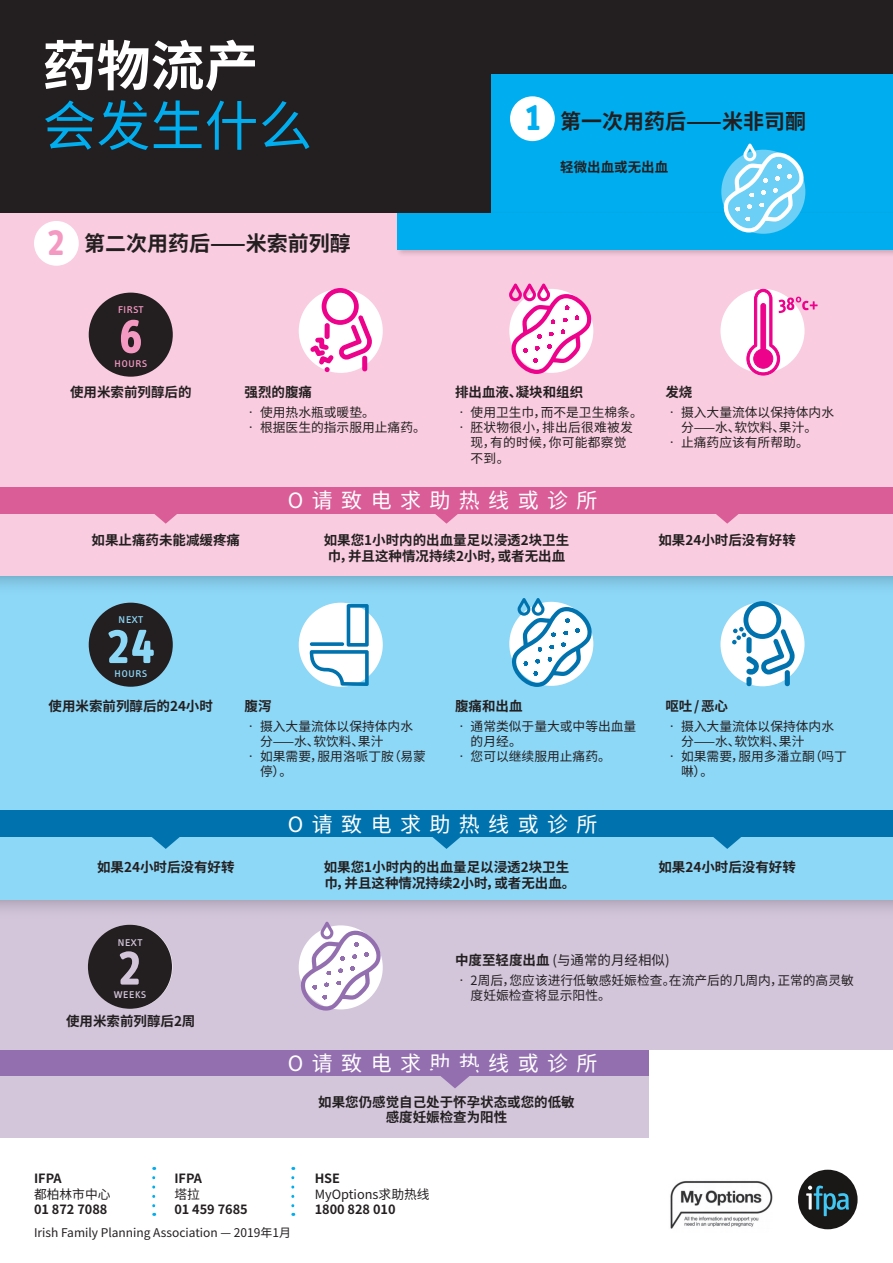
<style>
.page{position:relative;width:893px;height:1263px;background:#fff}
.page>*{position:absolute;margin:0;border:0;box-sizing:border-box;transform-origin:0 0}
.t1{font:54px "Noto Sans SC";color:#00aeef}
.t2{font:700 54px "Noto Sans SC";color:#fff}
.t3{font:54px "Info Text Bold Caps";color:#8dd7f7}
.t4{font:54px "Info Text Bold Caps";color:#f499c2}
.t5{font:54px "Info Text Bold Caps";color:#d3c6db}
.t6{font:21px "Noto Sans SC";letter-spacing:.4em;color:#fff}
.t7{font:700 21px "Noto Sans SC";color:#231f20}
.t8{font:700 13.5px/15.3px "Noto Sans SC";color:#231f20}
.t9{font:13.5px "Noto Sans SC";color:#231f20}
.t10{font:13.5px "Info Text Normal Caps";letter-spacing:.01em;color:#f499c2}
.t11{font:13.5px "Info Text Normal Caps";letter-spacing:.01em;color:#d3c6db}
.t12{font:13.5px "Info Text Normal Caps";letter-spacing:.01em;color:#8dd7f7}
.t13{font:12.75px/15.3px "Noto Sans SC";color:#231f20}
.t14{font:700 12.75px "Noto Sans SC";color:#231f20}
.t15{font:12.75px/15.3px "Noto Sans SC";letter-spacing:.02em;color:#231f20}
.t16{font:12px "Noto Sans SC";color:#231f20}
.s1{font-family:"Info Text Bold Caps";font-weight:400;font-size:40.5px;color:#f499c2}
.s2{font-family:"Info Text Bold Caps";font-weight:400;font-size:40.5px;color:#00aeef}
.s3{font-weight:700}
</style>
<div class="page">
<div style="left:0;top:836px;width:893px;height:66px;background:#8dd7f7"></div>
<div style="left:0;top:1073px;width:648px;height:65px;background:#d3c6db"></div>
<div style="left:0;top:504px;width:893px;height:73px;background:#f9ccdf"></div>
<div style="left:0;top:213px;width:893px;height:274px;background:#f9ccdf"></div>
<div style="left:0;top:576px;width:893px;height:254px;background:#8dd7f7"></div>
<div style="left:0;top:0;width:893px;height:213px;background:#231f20"></div>
<div style="left:492px;top:74px;width:401px;height:166px;background:#00aeef"></div>
<div style="left:396px;top:211px;width:497px;height:46px;background:#231f20;opacity:.2"></div>
<div style="left:398px;top:213px;width:495px;height:37px;background:#00aeef"></div>
<div style="left:0;top:900px;width:893px;height:150px;background:#d3c6db"></div>
<div style="left:510px;top:96px;width:45px;height:45px;background:#fff;border-radius:50%"></div>
<div style="left:299px;top:289px;width:84px;height:84px;background:#fff;border-radius:50%"></div>
<div style="left:89px;top:293px;width:84px;height:84px;background:#231f20;border-radius:50%"></div>
<div style="left:88px;top:925px;width:84px;height:84px;background:#231f20;border-radius:50%"></div>
<svg style="left:509px;top:284px;width:84px;height:90px"></svg>
<svg style="left:510px;top:601px;width:83px;height:86px"></svg>
<div style="left:720px;top:289px;width:84px;height:84px;background:#fff;border-radius:50%"></div>
<svg style="left:746px;top:289px;width:72px;height:87px"></svg>
<div style="left:299px;top:603px;width:84px;height:84px;background:#fff;border-radius:50%"></div>
<div style="left:720px;top:602px;width:84px;height:84px;background:#fff;border-radius:50%"></div>
<svg style="left:309px;top:604px;width:60px;height:82px"></svg>
<svg style="left:306px;top:288px;width:68px;height:84px"></svg>
<div style="left:785px;top:670px;width:5px;height:16px;background:#0073ae;border-radius:3px"></div>
<div style="left:746px;top:677px;width:6px;height:9px;background:#0073ae;border-radius:3px"></div>
<svg style="left:732px;top:601px;width:64px;height:74px"></svg>
<div style="left:0;top:811px;width:893px;height:26px;background:#0073ae"></div>
<div style="left:0;top:1050px;width:648px;height:26px;background:#936fb0"></div>
<div style="left:34px;top:221px;width:45px;height:45px;background:#fff;border-radius:50%"></div>
<svg style="left:152px;top:1177px;width:3px;height:39px"></svg>
<svg style="left:291px;top:1177px;width:3px;height:39px"></svg>
<div style="left:798px;top:1170px;width:60px;height:59px;background:#1a1717;border-radius:50%"></div>
<svg style="left:806px;top:1185px;width:43px;height:31px"></svg>
<div style="left:0;top:900px;width:893px;height:24px;background:linear-gradient(to bottom,#bbb0c3,#d7cae0)"></div>
<div style="left:0;top:577px;width:893px;height:24px;background:linear-gradient(to bottom,#7ec1df,#90dbfc)"></div>
<div style="left:89px;top:603px;width:84px;height:84px;background:#231f20;border-radius:50%"></div>
<svg style="left:722px;top:144px;width:83px;height:88px"></svg>
<svg style="left:299px;top:922px;width:83px;height:88px"></svg>
<img style="left:670px;top:1181px;width:103px;height:48px">
<svg style="left:141px;top:513px;width:50px;height:11px"></svg>
<svg style="left:422px;top:513px;width:49px;height:11px"></svg>
<svg style="left:702px;top:513px;width:50px;height:11px"></svg>
<svg style="left:152px;top:837px;width:28px;height:12px"></svg>
<svg style="left:432px;top:837px;width:29px;height:12px"></svg>
<svg style="left:713px;top:837px;width:28px;height:12px"></svg>
<div style="left:0;top:487px;width:893px;height:26px;background:#da5d98"></div>
<svg style="left:440px;top:1076px;width:30px;height:12px"></svg>
<h1 class="t2" style="left:43px;top:35px;width:218px">药物流产</h1>
<h1 class="t1" style="left:43px;top:95px;width:272px">会发生什么</h1>
<h2 class="t7" style="left:47px;top:231px;width:305px"><span class="s1">2</span> 第二次用药后——米索前列醇</h2>
<p class="t10" style="left:118px;top:301px;width:27px">first</p>
<h1 class="t4" style="left:119px;top:304px;width:26px">6</h1>
<p class="t10" style="left:114px;top:355px;width:35px">hours</p>
<p class="t8" style="left:70px;top:385px;width:123px">使用米索前列醇后的</p>
<p class="t8" style="left:244px;top:385px;width:69px">强烈的腹痛</p>
<p class="t13" style="left:244px;top:405px;width:132px">• 使用热水瓶或暖垫。</p>
<p class="t13" style="left:244px;top:420px;width:183px">• 根据医生的指示服用止痛药。</p>
<h2 class="t7" style="left:524px;top:109px;width:283px"><span class="s2">1</span> 第一次用药后——米非司酮</h2>
<p class="t8" style="left:560px;top:160px;width:109px">轻微出血或无出血</p>
<p class="t8" style="left:455px;top:385px;width:130px">排出血液、凝块和组织</p>
<p class="t13" style="left:455px;top:405px;width:189px">• 使用卫生巾，而不是卫生棉条。</p>
<p class="t15" style="left:471px;top:420px;width:164px;text-indent:-16px">• 胚状物很小，排出后很难被发现，有的时候，你可能都察觉不到。</p>
<p class="t8" style="left:665px;top:385px;width:28px">发烧</p>
<p class="t13" style="left:665px;top:405px;width:170px;text-align:center">• 摄入大量流体以保持体内水分——水、软饮料、果汁。</p>
<p class="t13" style="left:665px;top:435px;width:145px">• 止痛药应该有所帮助。</p>
<h2 class="t6" style="left:288px;top:488px;width:311px">O请致电求助热线或诊所</h2>
<p class="t8" style="left:92px;top:533px;width:150px">如果止痛药未能减缓疼痛</p>
<p class="t8" style="left:324px;top:533px;width:247px">如果您1小时内的出血量足以浸透2块卫生巾，并且这种情况持续2小时，或者无出血</p>
<p class="t8" style="left:658px;top:533px;width:139px">如果24小时后没有好转</p>
<p class="t12" style="left:118px;top:611px;width:27px">next</p>
<h1 class="t3" style="left:106px;top:614px;width:50px">24</h1>
<p class="t12" style="left:114px;top:665px;width:35px">hours</p>
<p class="t8" style="left:49px;top:699px;width:166px">使用米索前列醇后的24小时</p>
<p class="t8" style="left:244px;top:699px;width:28px">腹泻</p>
<p class="t13" style="left:260px;top:718px;width:154px;text-indent:-16px">• 摄入大量流体以保持体内水分——水、软饮料、果汁</p>
<p class="t13" style="left:260px;top:749px;width:167px;text-indent:-16px">• 如果需要，服用洛哌丁胺（易蒙停）。</p>
<p class="t8" style="left:455px;top:699px;width:69px">腹痛和出血</p>
<p class="t13" style="left:471px;top:718px;width:167px;text-indent:-16px">• 通常类似于量大或中等出血量的月经。</p>
<p class="t13" style="left:455px;top:749px;width:157px">• 您可以继续服用止痛药。</p>
<h2 class="t6" style="left:288px;top:813px;width:311px">O请致电求助热线或诊所</h2>
<p class="t8" style="left:665px;top:699px;width:64px">呕吐 / 恶心</p>
<p class="t13" style="left:681px;top:718px;width:154px;text-indent:-16px">• 摄入大量流体以保持体内水分——水、软饮料、果汁</p>
<p class="t13" style="left:681px;top:749px;width:167px;text-indent:-16px">• 如果需要，服用多潘立酮（吗丁啉）。</p>
<p class="t8" style="left:97px;top:860px;width:139px">如果24小时后没有好转</p>
<p class="t8" style="left:324px;top:860px;width:253px">如果您1小时内的出血量足以浸透2块卫生巾，并且这种情况持续2小时，或者无出血。</p>
<p class="t8" style="left:658px;top:860px;width:139px">如果24小时后没有好转</p>
<p class="t11" style="left:117px;top:934px;width:27px">next</p>
<h1 class="t5" style="left:118px;top:936px;width:26px">2</h1>
<p class="t11" style="left:114px;top:986px;width:34px">weeks</p>
<p class="t8" style="left:66px;top:1014px;width:131px">使用米索前列醇后2周</p>
<p class="t14" style="left:34px;top:1171px;width:29px">IFPA</p>
<p class="t13" style="left:34px;top:1186px;width:78px">都柏林市中心</p>
<p class="t14" style="left:34px;top:1202px;width:75px">01 872 7088</p>
<p class="t14" style="left:174px;top:1171px;width:29px">IFPA</p>
<p class="t13" style="left:174px;top:1186px;width:27px">塔拉</p>
<p class="t14" style="left:174px;top:1202px;width:75px">01 459 7685</p>
<p class="t9" style="left:455px;top:953px;width:216px"><span class="s3">中度至轻度出血</span> (与通常的月经相似)</p>
<p class="t13" style="left:471px;top:973px;width:385px;text-indent:-16px">• 2周后，您应该进行低敏感妊娠检查。在流产后的几周内，正常的高灵敏度妊娠检查将显示阳性。</p>
<h2 class="t6" style="left:288px;top:1052px;width:311px">O请致电求助热线或诊所</h2>
<p class="t8" style="left:318px;top:1094px;width:258px;text-align:center">如果您仍感觉自己处于怀孕状态或您的低敏感度妊娠检查为阳性</p>
<p class="t14" style="left:315px;top:1171px;width:27px">HSE</p>
<p class="t13" style="left:315px;top:1186px;width:116px">MyOptions求助热线</p>
<p class="t14" style="left:315px;top:1202px;width:82px">1800 828 010</p>
<p class="t16" style="left:34px;top:1225px;width:259px">Irish Family Planning Association — 2019年1月</p>
</div>
